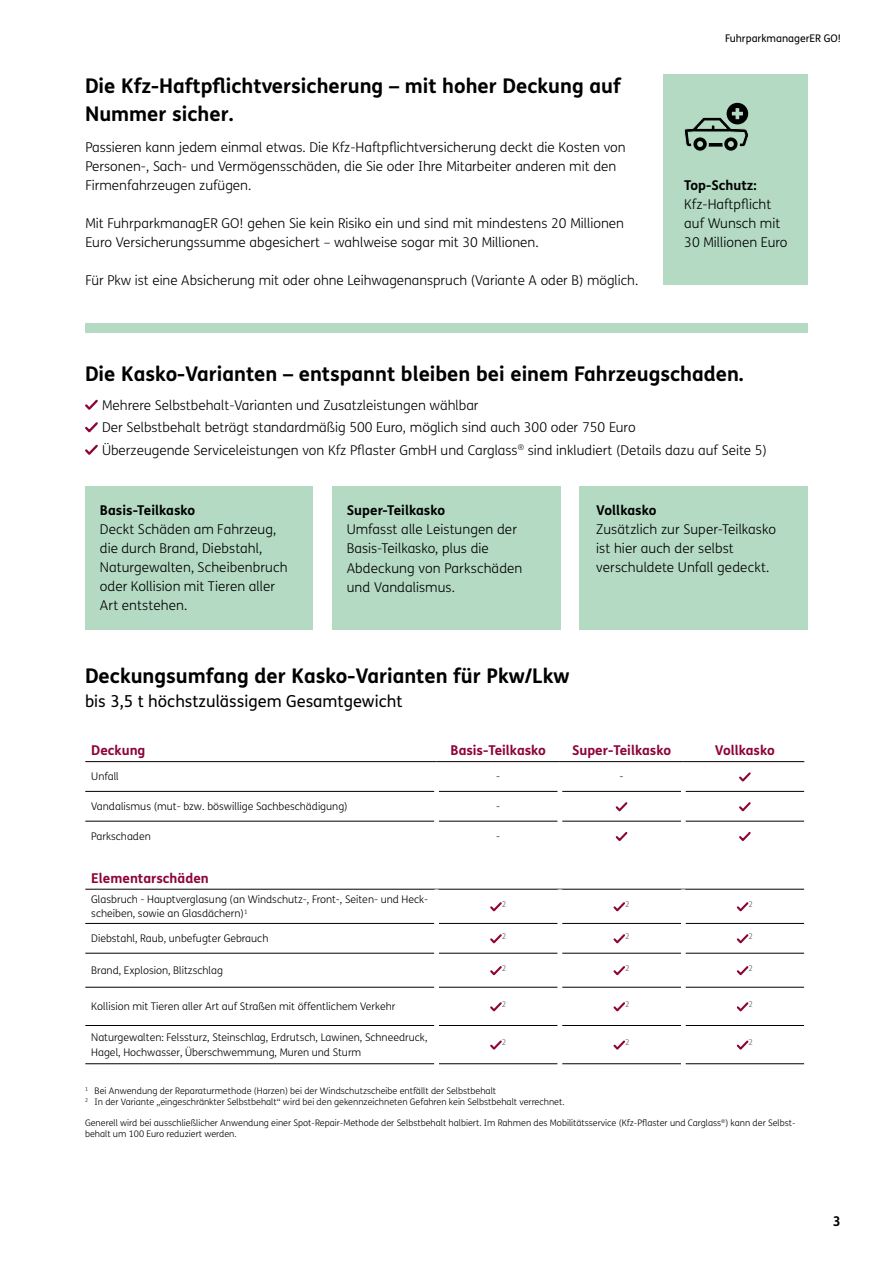
<style>
.page{position:relative;width:893px;height:1263px;background:#fff}
.page>*{position:absolute;margin:0;border:0;box-sizing:border-box;transform-origin:0 0}
.t1{font:700 20.25px/28.7px "FS Me";color:#000}
.t2{font:16.5px "FS Me";color:#000}
.t3{font:300 13.5px/19.2px "FS Me";color:#000}
.t4{font:700 13.5px "FS Me";color:#8d0439}
.t5{font:700 13.5px "FS Me";color:#000}
.t6{font:300 10.5px/14.4px "FS Me";color:#000}
.t7{font:10.5px "FS Me";color:#000}
.t8{font:300 9px/10.6px "FS Me";color:#000}
.t9{font:300 7.8px "FS Me";color:#575756}
</style>
<div class="page">
<div style="left:663px;top:74px;width:145px;height:211px;background:#b4dac3"></div>
<svg style="left:684px;top:103px;width:65px;height:48px"></svg>
<div style="left:86px;top:323px;width:722px;height:10px;background:#b4dac3"></div>
<svg style="left:85px;top:399px;width:13px;height:11px"></svg>
<svg style="left:85px;top:422px;width:13px;height:11px"></svg>
<svg style="left:85px;top:444px;width:13px;height:11px"></svg>
<div style="left:86px;top:486px;width:227px;height:143px;background:#b4dac3"></div>
<div style="left:332px;top:486px;width:229px;height:143px;background:#b4dac3"></div>
<div style="left:580px;top:486px;width:228px;height:143px;background:#b4dac3"></div>
<hr style="left:85px;top:791px;width:349px;height:1px;background:#000">
<hr style="left:439px;top:791px;width:119px;height:1px;background:#000">
<hr style="left:562px;top:791px;width:119px;height:1px;background:#000">
<hr style="left:685px;top:791px;width:119px;height:1px;background:#000">
<hr style="left:85px;top:821px;width:349px;height:1px;background:#000">
<hr style="left:439px;top:821px;width:119px;height:1px;background:#000">
<hr style="left:562px;top:821px;width:119px;height:1px;background:#000">
<hr style="left:685px;top:821px;width:119px;height:1px;background:#000">
<hr style="left:85px;top:889px;width:352px;height:1px;background:#000">
<hr style="left:437px;top:889px;width:123px;height:1px;background:#000">
<hr style="left:560px;top:889px;width:123px;height:1px;background:#000">
<hr style="left:683px;top:889px;width:121px;height:1px;background:#000">
<hr style="left:85px;top:923px;width:349px;height:1px;background:#000">
<hr style="left:439px;top:923px;width:119px;height:1px;background:#000">
<hr style="left:562px;top:923px;width:119px;height:1px;background:#000">
<hr style="left:685px;top:923px;width:119px;height:1px;background:#000">
<hr style="left:85px;top:953px;width:349px;height:1px;background:#000">
<hr style="left:439px;top:953px;width:119px;height:1px;background:#000">
<hr style="left:562px;top:953px;width:119px;height:1px;background:#000">
<hr style="left:685px;top:953px;width:119px;height:1px;background:#000">
<hr style="left:85px;top:987px;width:349px;height:1px;background:#000">
<hr style="left:439px;top:987px;width:119px;height:1px;background:#000">
<hr style="left:562px;top:987px;width:119px;height:1px;background:#000">
<hr style="left:685px;top:987px;width:119px;height:1px;background:#000">
<hr style="left:85px;top:1025px;width:349px;height:1px;background:#000">
<hr style="left:439px;top:1025px;width:119px;height:1px;background:#000">
<hr style="left:562px;top:1025px;width:119px;height:1px;background:#000">
<hr style="left:685px;top:1025px;width:119px;height:1px;background:#000">
<hr style="left:85px;top:1063px;width:349px;height:1px;background:#000">
<hr style="left:439px;top:1063px;width:119px;height:1px;background:#000">
<hr style="left:562px;top:1063px;width:119px;height:1px;background:#000">
<hr style="left:685px;top:1063px;width:119px;height:1px;background:#000">
<div style="left:434px;top:889px;width:5px;height:34px;background:#fff"></div>
<hr style="left:558px;top:889px;width:4px;height:34px;background:#fff">
<hr style="left:681px;top:889px;width:4px;height:34px;background:#fff">
<hr style="left:85px;top:761px;width:352px;height:1px;background:#000">
<hr style="left:437px;top:761px;width:123px;height:1px;background:#000">
<hr style="left:560px;top:761px;width:123px;height:1px;background:#000">
<hr style="left:683px;top:761px;width:121px;height:1px;background:#000">
<svg style="left:739px;top:772px;width:12px;height:10px"></svg>
<svg style="left:615px;top:802px;width:13px;height:10px"></svg>
<svg style="left:739px;top:802px;width:12px;height:10px"></svg>
<svg style="left:615px;top:832px;width:13px;height:9px"></svg>
<svg style="left:739px;top:832px;width:12px;height:9px"></svg>
<svg style="left:490px;top:902px;width:12px;height:10px"></svg>
<svg style="left:613px;top:902px;width:12px;height:10px"></svg>
<svg style="left:736px;top:902px;width:13px;height:10px"></svg>
<svg style="left:490px;top:934px;width:12px;height:10px"></svg>
<svg style="left:613px;top:934px;width:12px;height:10px"></svg>
<svg style="left:736px;top:934px;width:13px;height:10px"></svg>
<svg style="left:490px;top:966px;width:12px;height:10px"></svg>
<svg style="left:613px;top:966px;width:12px;height:10px"></svg>
<svg style="left:736px;top:966px;width:13px;height:10px"></svg>
<svg style="left:490px;top:1002px;width:12px;height:10px"></svg>
<svg style="left:613px;top:1002px;width:12px;height:10px"></svg>
<svg style="left:736px;top:1002px;width:13px;height:10px"></svg>
<svg style="left:490px;top:1040px;width:12px;height:10px"></svg>
<svg style="left:613px;top:1040px;width:12px;height:10px"></svg>
<svg style="left:736px;top:1040px;width:13px;height:10px"></svg>
<h1 class="t1" style="left:85px;top:70px;width:537px">Die Kfz-Haftpflichtversicherung – mit hoher Deckung auf<br>Nummer sicher.</h1>
<p class="t3" style="left:85px;top:137px;width:542px">Passieren kann jedem einmal etwas. Die Kfz-Haftpflichtversicherung deckt die Kosten von<br>Personen-, Sach- und Vermögensschäden, die Sie oder Ihre Mitarbeiter anderen mit den<br>Firmenfahrzeugen zufügen.</p>
<p class="t3" style="left:85px;top:213px;width:540px">Mit FuhrparkmanagER GO! gehen Sie kein Risiko ein und sind mit mindestens 20 Millionen<br>Euro Versicherungssumme abgesichert – wahlweise sogar mit 30 Millionen.</p>
<p class="t3" style="left:85px;top:271px;width:554px">Für Pkw ist eine Absicherung mit oder ohne Leihwagenanspruch (Variante A oder B) möglich.</p>
<p class="t7" style="left:725px;top:31px;width:118px">FuhrparkmanagerER GO!</p>
<p class="t5" style="left:684px;top:175px;width:74px">Top-Schutz:</p>
<p class="t3" style="left:684px;top:194px;width:105px">Kfz-Haftpflicht auf Wunsch mit<br>30 Millionen Euro</p>
<h1 class="t1" style="left:85px;top:358px;width:660px">Die Kasko-Varianten – entspannt bleiben bei einem Fahrzeugschaden.</h1>
<p class="t3" style="left:102px;top:393px;width:666px;line-height:22.5px">Mehrere Selbstbehalt-Varianten und Zusatzleistungen wählbar<br>Der Selbstbehalt beträgt standardmäßig 500 Euro, möglich sind auch 300 oder 750 Euro<br>Überzeugende Serviceleistungen von Kfz Pflaster GmbH und Carglass<sup>®</sup> sind inkludiert (Details dazu auf Seite 5)</p>
<p class="t5" style="left:100px;top:499px;width:97px">Basis-Teilkasko</p>
<p class="t3" style="left:100px;top:519px;width:189px">Deckt Schäden am Fahrzeug, die durch Brand, Diebstahl,<br>Naturgewalten, Scheibenbruch oder Kollision mit Tieren aller<br>Art entstehen.</p>
<p class="t5" style="left:347px;top:500px;width:100px">Super-Teilkasko</p>
<p class="t3" style="left:347px;top:519px;width:177px">Umfasst alle Leistungen der<br>Basis-Teilkasko, plus die<br>Abdeckung von Parkschäden und Vandalismus.</p>
<p class="t5" style="left:596px;top:500px;width:62px">Vollkasko</p>
<p class="t3" style="left:596px;top:519px;width:181px">Zusätzlich zur Super-Teilkasko ist hier auch der selbst verschuldete Unfall gedeckt.</p>
<h1 class="t1" style="left:85px;top:660px;width:486px">Deckungsumfang der Kasko-Varianten für Pkw/Lkw</h1>
<p class="t2" style="left:85px;top:690px;width:319px">bis 3,5 t höchstzulässigem Gesamtgewicht</p>
<p class="t4" style="left:91px;top:740px;width:56px">Deckung</p>
<p class="t4" style="left:450px;top:740px;width:97px">Basis-Teilkasko</p>
<p class="t4" style="left:572px;top:740px;width:100px">Super-Teilkasko</p>
<p class="t4" style="left:715px;top:740px;width:61px">Vollkasko</p>
<p class="t6" style="left:91px;top:769px;width:29px">Unfall</p>
<p class="t6" style="left:496px;top:769px;width:6px">-</p>
<p class="t6" style="left:620px;top:769px;width:6px">-</p>
<p class="t6" style="left:91px;top:799px;width:258px">Vandalismus (mut- bzw. böswillige Sachbeschädigung)</p>
<p class="t6" style="left:496px;top:799px;width:6px">-</p>
<p class="t6" style="left:91px;top:829px;width:61px">Parkschaden</p>
<p class="t6" style="left:496px;top:829px;width:6px">-</p>
<p class="t4" style="left:91px;top:868px;width:119px">Elementarschäden</p>
<p class="t6" style="left:91px;top:892px;width:338px">Glasbruch - Hauptverglasung (an Windschutz-, Front-, Seiten- und Heck&shy;scheiben, sowie an Glasdächern)<sup>1</sup></p>
<p class="t9" style="left:502px;top:899px;width:6px">2</p>
<p class="t9" style="left:625px;top:899px;width:6px">2</p>
<p class="t9" style="left:748px;top:899px;width:6px">2</p>
<p class="t6" style="left:91px;top:931px;width:179px">Diebstahl, Raub, unbefugter Gebrauch</p>
<p class="t9" style="left:502px;top:931px;width:6px">2</p>
<p class="t9" style="left:625px;top:931px;width:6px">2</p>
<p class="t9" style="left:748px;top:931px;width:6px">2</p>
<p class="t6" style="left:91px;top:963px;width:133px">Brand, Explosion, Blitzschlag</p>
<p class="t9" style="left:502px;top:963px;width:6px">2</p>
<p class="t9" style="left:625px;top:963px;width:6px">2</p>
<p class="t9" style="left:748px;top:963px;width:6px">2</p>
<p class="t6" style="left:91px;top:999px;width:306px">Kollision mit Tieren aller Art auf Straßen mit öffentlichem Verkehr</p>
<p class="t9" style="left:502px;top:999px;width:6px">2</p>
<p class="t9" style="left:625px;top:999px;width:6px">2</p>
<p class="t9" style="left:748px;top:999px;width:6px">2</p>
<p class="t6" style="left:91px;top:1030px;width:338px">Naturgewalten: Felssturz, Steinschlag, Erdrutsch, Lawinen, Schneedruck,<br>Hagel, Hochwasser, Überschwemmung, Muren und Sturm</p>
<p class="t9" style="left:502px;top:1037px;width:6px">2</p>
<p class="t9" style="left:625px;top:1037px;width:6px">2</p>
<p class="t9" style="left:748px;top:1037px;width:6px">2</p>
<p class="t8" style="left:85px;top:1085px;width:481px"><sup>1</sup> Bei Anwendung der Reparaturmethode (Harzen) bei der Windschutzscheibe entfällt der Selbstbehalt<br><sup>2</sup> In der Variante „eingeschränkter Selbstbehalt“ wird bei den gekennzeichneten Gefahren kein Selbstbehalt verrechnet.</p>
<p class="t8" style="left:85px;top:1117px;width:712px">Generell wird bei ausschließlicher Anwendung einer Spot-Repair-Methode der Selbstbehalt halbiert. Im Rahmen des Mobilitätsservice (Kfz-Pflaster und Carglass<sup>®</sup>) kann der Selbst&shy;behalt um 100 Euro reduziert werden.</p>
<p class="t5" style="left:833px;top:1211px;width:9px">3</p>
</div>
